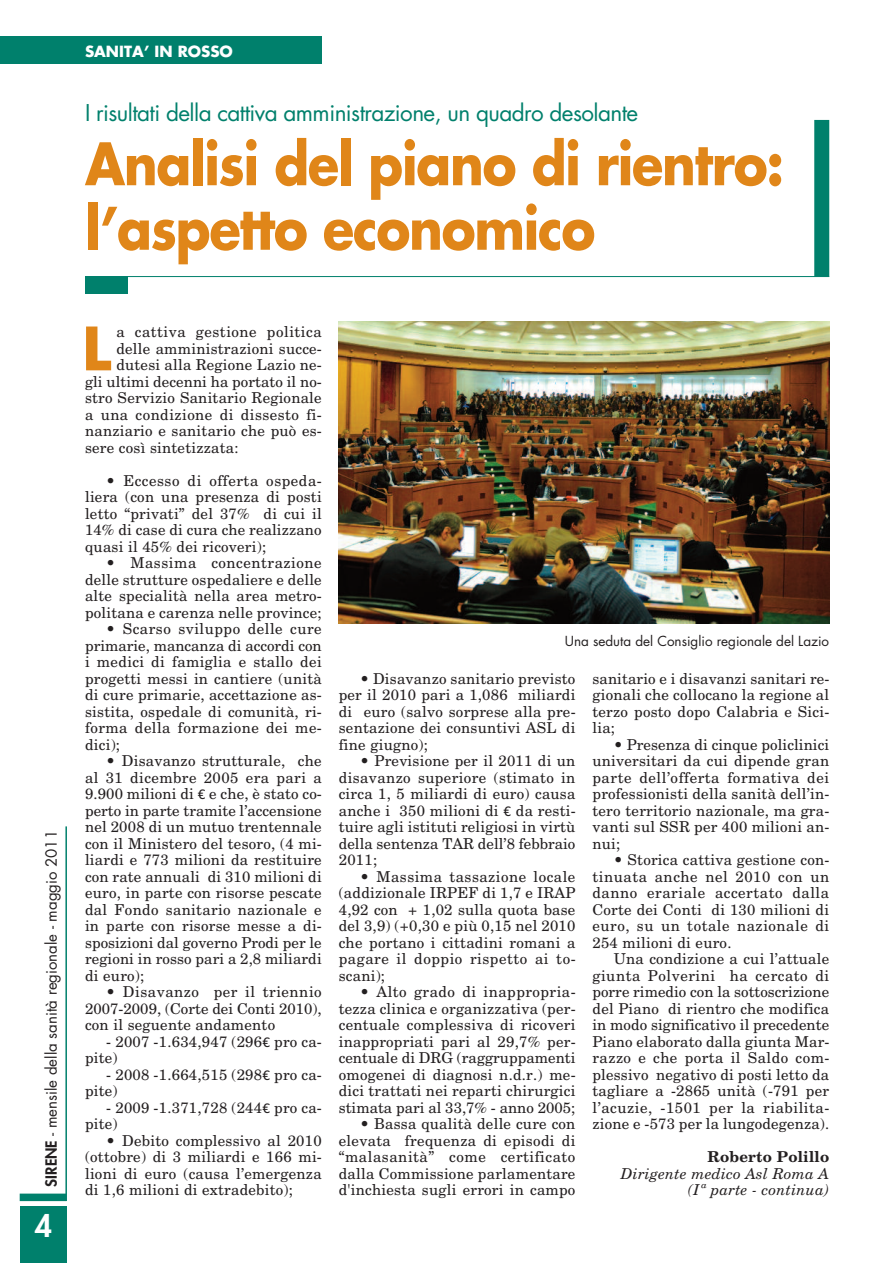
<style>
.page{position:relative;width:893px;height:1263px;background:#fff}
.page>*{position:absolute;margin:0;border:0;box-sizing:border-box;transform-origin:0 0}
.t1{font:700 58.2px "Futura";color:#e08619}
.t2{font:700 57px/64.5px "Futura";letter-spacing:-.025em;color:#e08619;scale:.9 1}
.t3{font:800 30px "Futura";color:#fff}
.t4{font:22.5px "Futura";letter-spacing:-.025em;color:#00806c}
.t5{font:15px/16.5px "New Century Schlbk";letter-spacing:.015em;color:#231f20;text-align:justify}
.t6{font:15px "Futura";color:#231f20}
.t7{font:italic 15px/16.5px "New Century Schlbk";letter-spacing:.015em;color:#231f20;text-align:right}
.t8{font:15px "New Century Schlbk";letter-spacing:.035em;color:#231f20}
.t9{font:700 15px "New Century Schlbk";letter-spacing:.015em;color:#231f20}
.t10{font:700 15px "Futura";color:#fff}
.t11{font:13.5px "Futura";color:#231f20}
.s1{font-weight:800}
.s2{font-family:"Calibri"}
</style>
<div class="page">
<div style="left:20px;top:1193px;width:46px;height:8px;background:#00806c"></div>
<hr style="left:65px;top:826px;width:2px;height:375px;background:#00806c">
<div style="left:20px;top:1207px;width:47px;height:56px;background:#00806c"></div>
<div style="left:85px;top:276px;width:43px;height:17px;background:#00806c"></div>
<hr style="left:85px;top:276px;width:744px;height:1px;background:#00806c">
<div style="left:814px;top:120px;width:15px;height:157px;background:#00806c"></div>
<div style="left:0;top:37px;width:322px;height:27px;background:#00806c"></div>
<img style="left:339px;top:321px;width:490px;height:302px">
<p class="t10" style="left:85px;top:44px;width:149px">SANITA’ IN ROSSO</p>
<h3 class="t4" style="left:85px;top:102px;width:555px">I risultati della cattiva amministrazione, un quadro desolante</h3>
<h2 class="t2" style="left:85px;top:137px;width:778px">Analisi del piano di rientro: l’aspetto economico</h2>
<p class="t6" style="left:44px;top:1186px;width:358px;rotate:-90deg"><span class="s1">SIRENE</span> - mensile della sanità regionale - maggio 2011</p>
<h3 class="t3" style="left:35px;top:1212px;width:19px">4</h3>
<h1 class="t1" style="left:82px;top:322px;width:30px">L</h1>
<p class="t8" style="left:116px;top:323px;width:207px">a cattiva gestione politica</p>
<p class="t5" style="left:116px;top:340px;width:207px">delle amministrazioni succe-</p>
<p class="t5" style="left:116px;top:357px;width:207px">dutesi alla Regione Lazio ne-</p>
<p class="t5" style="left:85px;top:373px;width:238px">gli ultimi decenni ha portato il no-</p>
<p class="t5" style="left:85px;top:390px;width:238px">stro Servizio Sanitario Regionale</p>
<p class="t5" style="left:85px;top:406px;width:238px">a una condizione di dissesto fi-</p>
<p class="t5" style="left:85px;top:423px;width:238px">nanziario e sanitario che può es-</p>
<p class="t5" style="left:85px;top:439px;width:155px">sere così sintetizzata:</p>
<p class="t5" style="left:85px;top:472px;width:238px;text-indent:21px">• Eccesso di offerta ospeda&shy;liera (con una presenza di posti letto “privati” del 37% di cui il 14% di case di cura che realizzano quasi il 45% dei ricoveri);</p>
<p class="t5" style="left:85px;top:555px;width:238px;text-indent:21px">• Massima concentrazione delle strutture ospedaliere e delle alte specialità nella area metro&shy;politana e carenza nelle province;</p>
<p class="t5" style="left:85px;top:621px;width:238px;text-indent:21px">• Scarso sviluppo delle cure primarie, mancanza di accordi con i medici di famiglia e stallo dei progetti messi in cantiere (unità di cure primarie, accettazione as&shy;sistita, ospedale di comunità, ri&shy;forma della formazione dei me&shy;dici);</p>
<p class="t5" style="left:85px;top:753px;width:238px;text-indent:21px">• Disavanzo strutturale, che al 31 dicembre 2005 era pari a 9.900 milioni di <span class="s2">€</span> e che, è stato co&shy;perto in parte tramite l’accensione nel 2008 di un mutuo trentennale con il Ministero del tesoro, (4 mi&shy;liardi e 773 milioni da restituire con rate annuali di 310 milioni di euro, in parte con risorse pescate dal Fondo sanitario nazionale e in parte con risorse messe a di&shy;sposizioni dal governo Prodi per le regioni in rosso pari a 2,8 miliardi di euro);</p>
<p class="t5" style="left:85px;top:984px;width:238px;text-indent:21px">• Disavanzo per il triennio 2007-2009, (Corte dei Conti 2010), con il seguente andamento</p>
<p class="t5" style="left:85px;top:1033px;width:238px;text-indent:21px">- 2007 -1.634,947 (296<span class="s2">€</span> pro ca&shy;pite)</p>
<p class="t5" style="left:85px;top:1066px;width:238px;text-indent:21px">- 2008 -1.664,515 (298<span class="s2">€</span> pro ca&shy;pite)</p>
<p class="t5" style="left:85px;top:1099px;width:238px;text-indent:21px">- 2009 -1.371,728 (244<span class="s2">€</span> pro ca&shy;pite)</p>
<p class="t5" style="left:85px;top:1132px;width:238px;text-indent:21px">• Debito complessivo al 2010 (ottobre) di 3 miliardi e 166 mi&shy;lioni di euro (causa l’emergenza di 1,6 milioni di extradebito);</p>
<p class="t11" style="left:565px;top:634px;width:266px">Una seduta del Consiglio regionale del Lazio</p>
<p class="t5" style="left:339px;top:670px;width:238px;text-indent:21px">• Disavanzo sanitario previsto per il 2010 pari a 1,086 miliardi di euro (salvo sorprese alla pre&shy;sentazione dei consuntivi ASL di fine giugno);</p>
<p class="t5" style="left:339px;top:753px;width:238px;text-indent:21px">• Previsione per il 2011 di un disavanzo superiore (stimato in circa 1, 5 miliardi di euro) causa anche i 350 milioni di <span class="s2">€</span> da resti&shy;tuire agli istituti religiosi in virtù della sentenza TAR dell’8 febbraio 2011;</p>
<p class="t5" style="left:339px;top:868px;width:238px;text-indent:21px">• Massima tassazione locale (addizionale IRPEF di 1,7 e IRAP 4,92 con + 1,02 sulla quota base del 3,9) (+0,30 e più 0,15 nel 2010 che portano i cittadini romani a pagare il doppio rispetto ai to&shy;scani);</p>
<p class="t5" style="left:339px;top:984px;width:238px;text-indent:21px">• Alto grado di inappropria&shy;tezza clinica e organizzativa (per&shy;centuale complessiva di ricoveri inappropriati pari al 29,7% per&shy;centuale di DRG (raggruppamenti omogenei di diagnosi n.d.r.) me&shy;dici trattati nei reparti chirurgici stimata pari al 33,7% - anno 2005;</p>
<p class="t5" style="left:339px;top:1116px;width:238px;text-indent:21px">• Bassa qualità delle cure con elevata frequenza di episodi di “malasanità” come certificato dalla Commissione parlamentare d'inchiesta sugli errori in campo</p>
<p class="t5" style="left:592px;top:670px;width:238px">sanitario e i disavanzi sanitari re&shy;gionali che collocano la regione al terzo posto dopo Calabria e Sici&shy;lia;</p>
<p class="t5" style="left:592px;top:736px;width:238px;text-indent:21px">• Presenza di cinque policlinici universitari da cui dipende gran parte dell’offerta formativa dei professionisti della sanità dell’in&shy;tero territorio nazionale, ma gra&shy;vanti sul SSR per 400 milioni an&shy;nui;</p>
<p class="t5" style="left:592px;top:852px;width:238px;text-indent:21px">• Storica cattiva gestione con&shy;tinuata anche nel 2010 con un danno erariale accertato dalla Corte dei Conti di 130 milioni di euro, su un totale nazionale di 254 milioni di euro.</p>
<p class="t5" style="left:592px;top:951px;width:238px;text-indent:21px">Una condizione a cui l’attuale giunta Polverini ha cercato di porre rimedio con la sottoscrizione del Piano di rientro che modifica in modo significativo il precedente Piano elaborato dalla giunta Mar&shy;razzo e che porta il Saldo com&shy;plessivo negativo di posti letto da tagliare a -2865 unità (-791 per l’acuzie, -1501 per la riabilita&shy;zione e -573 per la lungodegenza).</p>
<p class="t9" style="left:708px;top:1148px;width:123px">Roberto Polillo</p>
<p class="t7" style="left:621px;top:1165px;width:210px">Dirigente medico Asl Roma A (Iª parte - continua)</p>
</div>
